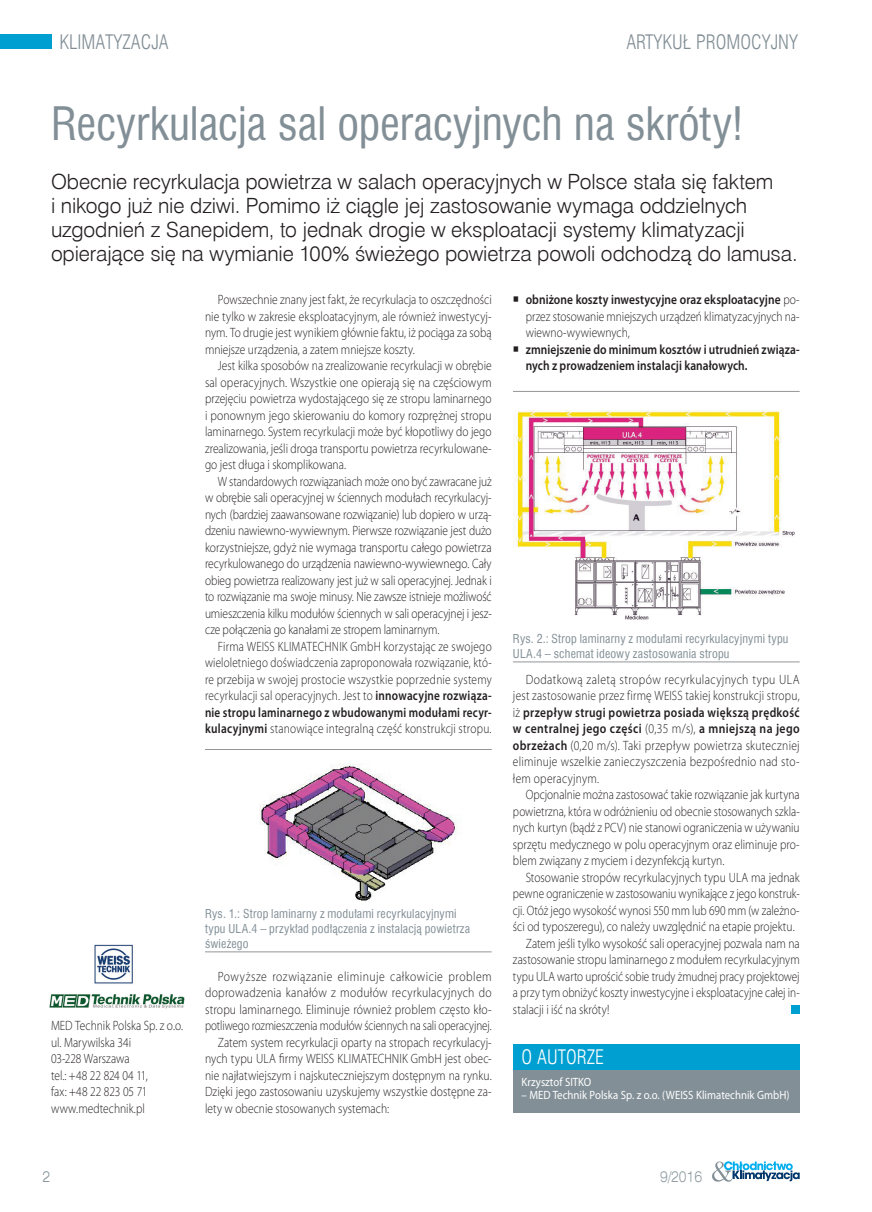
<style>
.page{position:relative;width:872px;height:1212px;background:#fff}
.page>*{position:absolute;margin:0;border:0;box-sizing:border-box;transform-origin:0 0}
.t1{font:45px "Swis 721 Cn EU";letter-spacing:-.005em;color:#828f96}
.t2{font:21px/24px "Swis 721 Lt EU";letter-spacing:-.005em;color:#231f20}
.t3{font:19.5px "Swis 721 Lt Cn EU";color:#828f96}
.t4{font:19.5px "Swis 721 Lt Cn EU";color:#fff}
.t5{font:15px "Swis 721 Lt Ex EU";color:#8d99a0;scale:.8 1}
.t6{font:15px "Swis 721 Lt Ex EU";color:#828f96;scale:.8 1}
.t7{font:300 13.5px/16.5px "Myriad Pro";letter-spacing:.005em;color:#231f20;text-align:justify;scale:.84 1}
.t8{font:300 13.5px/16.5px "Myriad Pro";letter-spacing:.005em;color:#231f20;text-align:justify;scale:.85 1}
.t9{font:300 13.5px/16.5px "Myriad Pro";letter-spacing:.005em;color:#231f20;text-align:justify;scale:.87 1}
.t10{font:300 13.5px "Myriad Pro";letter-spacing:.005em;color:#231f20;scale:.83 1}
.t11{font:300 13.5px "Myriad Pro";letter-spacing:.005em;color:#231f20;scale:.86 1}
.t12{font:600 13.5px/16.5px "Myriad Pro";letter-spacing:.005em;color:#231f20;scale:.85 1}
.t13{font:300 13.5px "Myriad Pro";letter-spacing:.005em;color:#231f20;scale:.82 1}
.t14{font:300 13.5px "Myriad Pro";letter-spacing:.025em;color:#231f20;scale:.87 1}
.t15{font:300 13.5px "Myriad Pro";letter-spacing:.035em;color:#231f20;scale:.87 1}
.t16{font:12px/15px "Swis 721 Cn EU";letter-spacing:.015em;color:#828f96}
.t17{font:12px "Myriad Pro";color:#fff;scale:.9 1}
.s1{font-weight:600}
</style>
<div class="page">
<div style="left:0;top:34px;width:51px;height:15px;background:#009fd1"></div>
<svg style="left:712px;top:1161px;width:87px;height:21px"></svg>
<div style="left:791px;top:1005px;width:8px;height:9px;background:#009fd1"></div>
<hr style="left:205px;top:749px;width:287px;height:1px;background:#939598">
<hr style="left:205px;top:951px;width:287px;height:1px;background:#939598">
<img style="left:259px;top:764px;width:198px;height:137px">
<hr style="left:513px;top:391px;width:286px;height:1px;background:#939598">
<hr style="left:513px;top:662px;width:286px;height:1px;background:#939598">
<img style="left:513px;top:410px;width:282px;height:210px">
<img style="left:49px;top:994px;width:136px;height:15px">
<img style="left:94px;top:944px;width:39px;height:40px">
<div style="left:513px;top:1068px;width:286px;height:45px;background:#828f96"></div>
<div style="left:513px;top:1044px;width:286px;height:25px;background:#009fd1"></div>
<h3 class="t3" style="left:60px;top:30px;width:111px">KLIMATYZACJA</h3>
<h3 class="t3" style="left:626px;top:30px;width:173px">ARTYKUŁ PROMOCYJNY</h3>
<h1 class="t1" style="left:51px;top:97px;width:694px">Recyrkulacja sal operacyjnych na skróty!</h1>
<p class="t2" style="left:51px;top:169px;width:748px">Obecnie recyrkulacja powietrza w salach operacyjnych w Polsce stała się faktem<br>i nikogo już nie dziwi. Pomimo iż ciągle jej zastosowanie wymaga oddzielnych uzgodnień z Sanepidem, to jednak drogie w eksploatacji systemy klimatyzacji opierające się na wymianie 100% świeżego powietrza powoli odchodzą do lamusa.</p>
<p class="t8" style="left:526px;top:293px;width:324px;text-indent:-13px">○ <span class="s1">obniżone koszty inwestycyjne oraz eksploatacyjne</span> po&shy;przez stosowanie mniejszych urządzeń klimatyzacyjnych na&shy;wiewno-wywiewnych,</p>
<p class="t12" style="left:526px;top:342px;width:324px;text-indent:-13px">○ zmniejszenie do minimum kosztów i utrudnień związa&shy;nych z prowadzeniem instalacji kanałowych.</p>
<p class="t8" style="left:205px;top:293px;width:339px;text-indent:13px">Powszechnie znany jest fakt, że recyrkulacja to oszczędności nie tylko w zakresie eksploatacyjnym, ale również inwestycyj&shy;nym. To drugie jest wynikiem głównie faktu, iż pociąga za sobą mniejsze urządzenia, a zatem mniejsze koszty.</p>
<p class="t8" style="left:205px;top:359px;width:339px;text-indent:13px">Jest kilka sposobów na zrealizowanie recyrkulacji w obrębie sal operacyjnych. Wszystkie one opierają się na częściowym przejęciu powietrza wydostającego się ze stropu laminarnego i ponownym jego skierowaniu do komory rozprężnej stropu laminarnego. System recyrkulacji może być kłopotliwy do jego zrealizowania, jeśli droga transportu powietrza recyrkulowane&shy;go jest długa i skomplikowana.</p>
<p class="t7" style="left:205px;top:474px;width:343px;text-indent:13px">W standardowych rozwiązaniach może ono być zawracane już w obrębie sali operacyjnej w ściennych modułach recyrkulacyj&shy;nych (bardziej zaawansowane rozwiązanie) lub dopiero w urzą&shy;dzeniu nawiewno-wywiewnym. Pierwsze rozwiązanie jest dużo korzystniejsze, gdyż nie wymaga transportu całego powietrza recyrkulowanego do urządzenia nawiewno-wywiewnego. Cały obieg powietrza realizowany jest już w sali operacyjnej. Jednak i to rozwiązanie ma swoje minusy. Nie zawsze istnieje możliwość umieszczenia kilku modułów ściennych w sali operacyjnej i jesz&shy;cze połączenia go kanałami ze stropem laminarnym.</p>
<p class="t7" style="left:205px;top:639px;width:343px;text-indent:13px">Firma WEISS KLIMATECHNIK GmbH korzystając ze swojego wieloletniego doświadczenia zaproponowała rozwiązanie, któ&shy;re przebija w swojej prostocie wszystkie poprzednie systemy recyrkulacji sal operacyjnych. Jest to <span class="s1">innowacyjne rozwiąza&shy;nie stropu laminarnego z wbudowanymi modułami recyr&shy;kulacyjnymi</span> stanowiące integralną część konstrukcji stropu.</p>
<p class="t16" style="left:513px;top:631px;width:277px">Rys. 2.: Strop laminarny z modułami recyrkulacyjnymi typu<br>ULA.4 – schemat ideowy zastosowania stropu</p>
<p class="t9" style="left:513px;top:672px;width:331px;text-indent:13px">Dodatkową zaletą stropów recyrkulacyjnych typu ULA jest zastosowanie przez firmę WEISS takiej konstrukcji stropu, iż <span class="s1">przepływ strugi powietrza posiada większą prędkość w centralnej jego części</span> (0,35 m/s), <span class="s1">a mniejszą na jego obrzeżach</span> (0,20 m/s). Taki przepływ powietrza skuteczniej eliminuje wszelkie zanieczyszczenia bezpośrednio nad sto&shy;łem operacyjnym.</p>
<p class="t7" style="left:513px;top:788px;width:343px;text-indent:13px">Opcjonalnie można zastosować takie rozwiązanie jak kurtyna powietrzna, która w odróżnieniu od obecnie stosowanych szkla&shy;nych kurtyn (bądź z PCV) nie stanowi ograniczenia w używaniu sprzętu medycznego w polu operacyjnym oraz eliminuje pro&shy;blem związany z myciem i dezynfekcją kurtyn.</p>
<p class="t8" style="left:526px;top:870px;width:324px">Stosowanie stropów recyrkulacyjnych typu ULA ma jednak</p>
<p class="t10" style="left:513px;top:888px;width:347px">pewne ograniczenie w zastosowaniu wynikające z jego konstruk-</p>
<p class="t7" style="left:513px;top:903px;width:343px">cji. Otóż jego wysokość wynosi 550 mm lub 690 mm (w zależno-</p>
<p class="t8" style="left:513px;top:920px;width:333px">ści od typoszeregu), co należy uwzględnić na etapie projektu.</p>
<p class="t8" style="left:526px;top:936px;width:324px">Zatem jeśli tylko wysokość sali operacyjnej pozwala nam na</p>
<p class="t8" style="left:513px;top:953px;width:339px">zastosowanie stropu laminarnego z modułem recyrkulacyjnym</p>
<p class="t10" style="left:513px;top:971px;width:347px">typu ULA warto uprościć sobie trudy żmudnej pracy projektowej</p>
<p class="t10" style="left:513px;top:987px;width:347px">a przy tym obniżyć koszty inwestycyjne i eksploatacyjne całej in-</p>
<p class="t8" style="left:513px;top:1002px;width:115px">stalacji i iść na skróty!</p>
<p class="t16" style="left:205px;top:906px;width:267px">Rys. 1.: Strop laminarny z modułami recyrkulacyjnymi typu ULA.4 – przykład podłączenia z instalacją powietrza świeżego</p>
<p class="t15" style="left:218px;top:971px;width:316px">Powyższe rozwiązanie eliminuje całkowicie problem</p>
<p class="t14" style="left:205px;top:987px;width:331px">doprowadzenia kanałów z modułów recyrkulacyjnych do</p>
<p class="t9" style="left:205px;top:1002px;width:331px">stropu laminarnego. Eliminuje również problem często kło-</p>
<p class="t13" style="left:205px;top:1020px;width:351px">potliwego rozmieszczenia modułów ściennych na sali operacyjnej.</p>
<p class="t8" style="left:218px;top:1035px;width:324px">Zatem system recyrkulacji oparty na stropach recyrkulacyj-</p>
<p class="t9" style="left:205px;top:1052px;width:331px">nych typu ULA firmy WEISS KLIMATECHNIK GmbH jest obec-</p>
<p class="t11" style="left:205px;top:1070px;width:335px">nie najłatwiejszym i najskuteczniejszym dostępnym na rynku.</p>
<p class="t11" style="left:205px;top:1086px;width:335px">Dzięki jego zastosowaniu uzyskujemy wszystkie dostępne za-</p>
<p class="t8" style="left:205px;top:1101px;width:218px">lety w obecnie stosowanych systemach:</p>
<p class="t8" style="left:51px;top:1019px;width:157px;text-align:left">MED Technik Polska Sp. z o.o. ul. Marywilska 34i<br>03-228 Warszawa<br>tel.: +48 22 824 04 11,<br>fax: +48 22 823 05 71 www.medtechnik.pl</p>
<h3 class="t4" style="left:521px;top:1045px;width:84px">O AUTORZE</h3>
<p class="t17" style="left:521px;top:1077px;width:79px">Krzysztof SITKO</p>
<p class="t17" style="left:521px;top:1090px;width:299px">– MED Technik Polska Sp. z o.o. (WEISS Klimatechnik GmbH)</p>
<p class="t6" style="left:43px;top:1168px;width:11px">2</p>
<p class="t5" style="left:660px;top:1168px;width:54px">9/2016</p>
</div>
